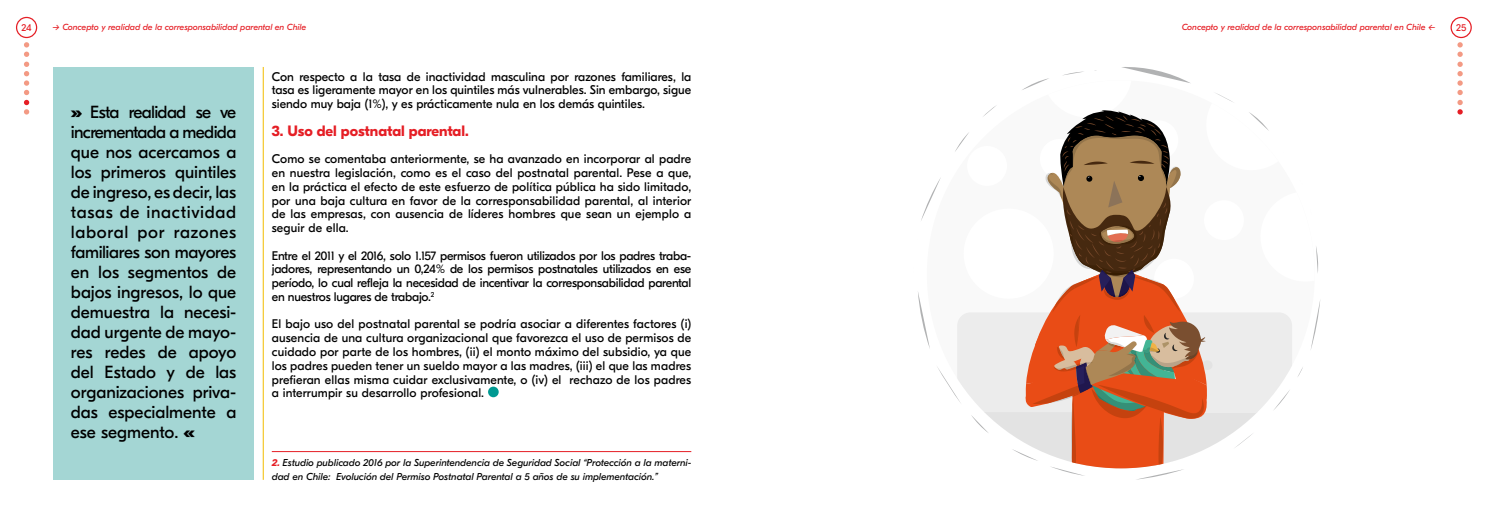
<style>
.page{position:relative;width:1489px;height:532px;background:#fff}
.page>*{position:absolute;margin:0;border:0;box-sizing:border-box;transform-origin:0 0}
.t1{font:17.5px/20px "GT Eesti Pro Display";letter-spacing:-.005em;color:#000;text-align:justify}
.t2{font:700 15px "GT Eesti Pro Display";color:#e51e25}
.t3{font:12.5px/13.8px "GT Eesti Pro Display";color:#000;text-align:justify}
.t4{font:italic 10px/13.8px "GT Eesti Pro Display";color:#000}
.t5{font:10px "GT Eesti Pro Display";color:#e51e25}
.t6{font:italic 8.75px "GT Eesti Pro Display";color:#e51e25}
.s1{font-weight:800}
.s2{font-weight:700;color:#e51e25}
</style>
<div class="page">
<div style="left:16px;top:17px;width:21px;height:21px;border:1px solid #e51e25;border-radius:50%"></div>
<div style="left:1450px;top:17px;width:21px;height:21px;border:1px solid #e51e25;border-radius:50%"></div>
<div style="left:53px;top:67px;width:201px;height:412px;background:#a4d6d4"></div>
<div style="left:488px;top:386px;width:10px;height:11px;background:#009992;border-radius:50%"></div>
<hr style="left:263px;top:67px;width:1px;height:412px;background:#f3bc00">
<hr style="left:272px;top:451px;width:419px;height:1px;background:#e51e25">
<svg style="left:1457px;top:42px;width:5px;height:72px"></svg>
<svg style="left:24px;top:42px;width:5px;height:72px"></svg>
<svg style="left:918px;top:67px;width:402px;height:412px"></svg>
<p class="t5" style="left:22px;top:22px;width:12px">24</p>
<p class="t6" style="left:53px;top:22px;width:255px">→ Concepto y realidad de la corresponsabilidad parental en Chile</p>
<p class="t6" style="left:1181px;top:22px;width:255px">Concepto y realidad de la corresponsabilidad parental en Chile ←</p>
<p class="t5" style="left:1455px;top:22px;width:12px">25</p>
<p class="t1" style="left:71px;top:102px;width:167px"><span class="s1">»</span> Esta realidad se ve incrementada a medida que nos acercamos a los primeros quintiles de ingreso, es decir, las tasas de inactividad laboral por razones familiares son mayores en los segmentos de bajos ingresos, lo que demuestra la necesi&shy;dad urgente de mayo&shy;res redes de apoyo del Estado y de las organizaciones priva&shy;das especialmente a ese segmento. <span class="s1">«</span></p>
<p class="t3" style="left:272px;top:70px;width:421px">Con respecto a la tasa de inactividad masculina por razones familiares, la tasa es ligeramente mayor en los quintiles más vulnerables. Sin embargo, sigue siendo muy baja (1%), y es prácticamente nula en los demás quintiles.</p>
<p class="t2" style="left:272px;top:122px;width:198px">3. Uso del postnatal parental.</p>
<p class="t3" style="left:272px;top:152px;width:421px">Como se comentaba anteriormente, se ha avanzado en incorporar al padre en nuestra legislación, como es el caso del postnatal parental. Pese a que, en la práctica el efecto de este esfuerzo de política pública ha sido limitado, por una baja cultura en favor de la corresponsabilidad parental, al interior de las empresas, con ausencia de líderes hombres que sean un ejemplo a seguir de ella.</p>
<p class="t3" style="left:272px;top:249px;width:421px">Entre el 2011 y el 2016, solo 1.157 permisos fueron utilizados por los padres traba&shy;jadores, representando un 0,24% de los permisos postnatales utilizados en ese período, lo cual refleja la necesidad de incentivar la corresponsabilidad parental en nuestros lugares de trabajo.<sup>2</sup></p>
<p class="t3" style="left:272px;top:317px;width:421px">El bajo uso del postnatal parental se podría asociar a diferentes factores (i) ausencia de una cultura organizacional que favorezca el uso de permisos de cuidado por parte de los hombres, (ii) el monto máximo del subsidio, ya que los padres pueden tener un sueldo mayor a las madres, (iii) el que las madres prefieran ellas misma cuidar exclusivamente, o (iv) el rechazo de los padres a interrumpir su desarrollo profesional.</p>
<p class="t4" style="left:272px;top:456px;width:421px"><span class="s2">2.</span> Estudio publicado 2016 por la Superintendencia de Seguridad Social “Protección a la materni&shy;dad en Chile: Evolución del Permiso Postnatal Parental a 5 años de su implementación.”</p>
</div>
